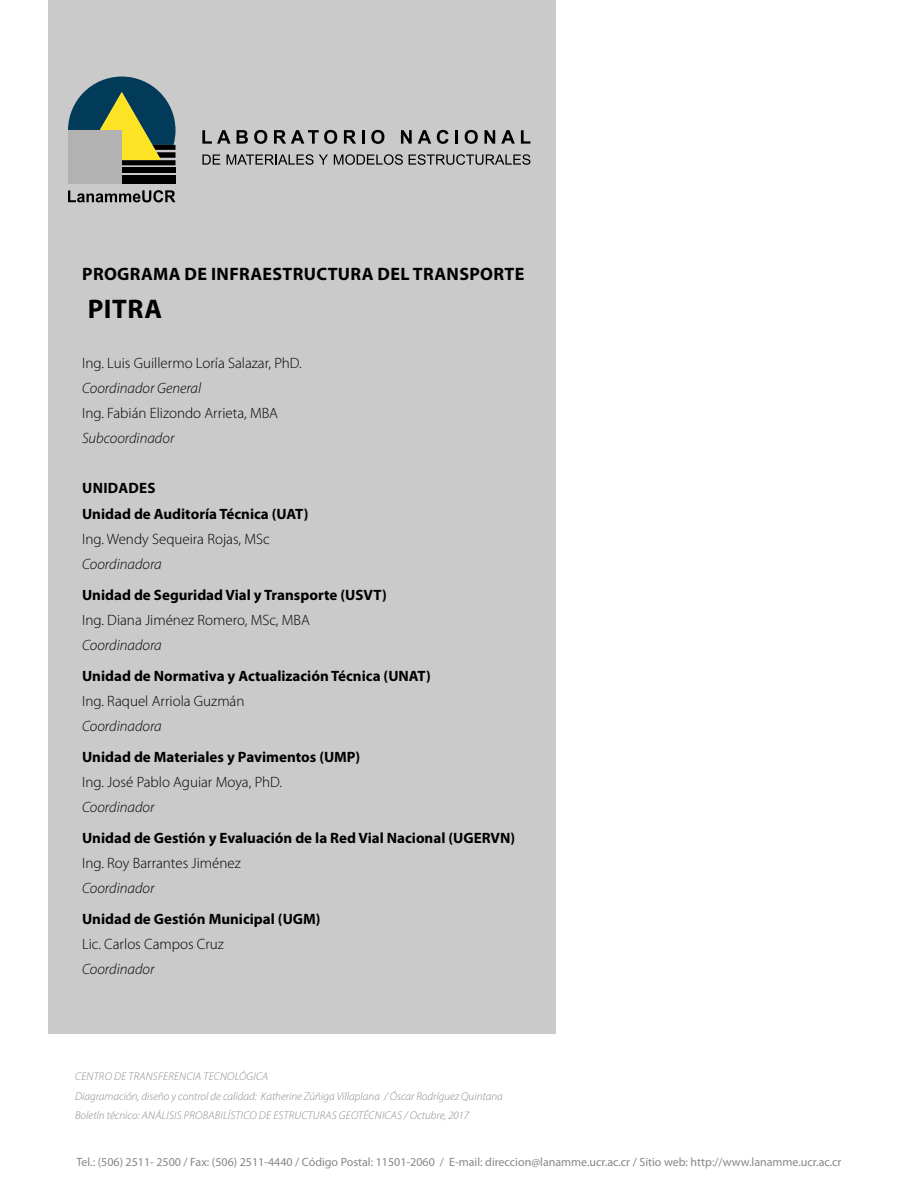
<style>
.page{position:relative;width:918px;height:1188px;background:#fff}
.page>*{position:absolute;margin:0;border:0;box-sizing:border-box;transform-origin:0 0}
.t1{font:700 27px "Myriad Pro";letter-spacing:.02em;color:#000}
.t2{font:700 18px "Myriad Pro";letter-spacing:.02em;color:#000}
.t3{font:700 15px/25px "Myriad Pro";color:#000}
.t4{font:300 15px "Myriad Pro";color:#000}
.t5{font:italic 300 15px "Myriad Pro";color:#000}
.t6{font:12px "Myriad Pro";color:#878787}
.t7{font:italic 300 11.25px/19.5px "Myriad Pro";color:#878787}
</style>
<div class="page">
<div style="left:48px;top:0;width:507px;height:1034px;background:#cbcaca"></div>
<svg style="left:202px;top:130px;width:29px;height:14px"></svg>
<svg style="left:237px;top:130px;width:11px;height:14px"></svg>
<svg style="left:254px;top:130px;width:13px;height:14px"></svg>
<svg style="left:274px;top:130px;width:63px;height:14px"></svg>
<svg style="left:344px;top:130px;width:12px;height:14px"></svg>
<hr style="left:362px;top:130px;width:3px;height:14px;background:#000">
<svg style="left:371px;top:130px;width:13px;height:14px"></svg>
<svg style="left:401px;top:130px;width:11px;height:14px"></svg>
<svg style="left:418px;top:130px;width:13px;height:14px"></svg>
<svg style="left:437px;top:130px;width:12px;height:14px"></svg>
<hr style="left:455px;top:130px;width:3px;height:14px;background:#000">
<svg style="left:465px;top:130px;width:13px;height:14px"></svg>
<svg style="left:485px;top:130px;width:10px;height:14px"></svg>
<svg style="left:501px;top:130px;width:14px;height:14px"></svg>
<svg style="left:521px;top:130px;width:9px;height:14px"></svg>
<svg style="left:202px;top:154px;width:18px;height:11px"></svg>
<svg style="left:227px;top:154px;width:101px;height:11px"></svg>
<svg style="left:334px;top:154px;width:69px;height:11px"></svg>
<svg style="left:409px;top:154px;width:121px;height:11px"></svg>
<svg style="left:68px;top:190px;width:108px;height:12px"></svg>
<svg style="left:68px;top:77px;width:108px;height:88px"></svg>
<div style="left:122px;top:168px;width:54px;height:5px;background:#000"></div>
<div style="left:122px;top:176px;width:54px;height:8px;background:#000"></div>
<div style="left:68px;top:130px;width:54px;height:54px;background:#b3b2b2"></div>
<p class="t2" style="left:82px;top:262px;width:444px">PROGRAMA DE INFRAESTRUCTURA DEL TRANSPORTE</p>
<h1 class="t1" style="left:88px;top:292px;width:76px">PITRA</h1>
<p class="t4" style="left:82px;top:354px;width:221px">Ing. Luis Guillermo Loría Salazar, PhD.</p>
<p class="t5" style="left:82px;top:379px;width:121px">Coordinador General</p>
<p class="t4" style="left:82px;top:404px;width:198px">Ing. Fabián Elizondo Arrieta, MBA</p>
<p class="t5" style="left:82px;top:429px;width:94px">Subcoordinador</p>
<p class="t3" style="left:82px;top:475px;width:228px">UNIDADES<br>Unidad de Auditoría Técnica (UAT)</p>
<p class="t4" style="left:82px;top:529px;width:189px">Ing. Wendy Sequeira Rojas, MSc</p>
<p class="t5" style="left:82px;top:555px;width:81px">Coordinadora</p>
<p class="t3" style="left:82px;top:581px;width:306px">Unidad de Seguridad Vial y Transporte (USVT)</p>
<p class="t4" style="left:82px;top:610px;width:229px">Ing. Diana Jiménez Romero, MSc, MBA</p>
<p class="t5" style="left:82px;top:636px;width:81px">Coordinadora</p>
<p class="t3" style="left:82px;top:662px;width:350px">Unidad de Normativa y Actualización Técnica (UNAT)</p>
<p class="t4" style="left:82px;top:692px;width:164px">Ing. Raquel Arriola Guzmán</p>
<p class="t5" style="left:82px;top:717px;width:81px">Coordinadora</p>
<p class="t3" style="left:82px;top:743px;width:280px">Unidad de Materiales y Pavimentos (UMP)</p>
<p class="t4" style="left:82px;top:773px;width:201px">Ing. José Pablo Aguiar Moya, PhD.</p>
<p class="t5" style="left:82px;top:798px;width:74px">Coordinador</p>
<p class="t3" style="left:82px;top:824px;width:435px">Unidad de Gestión y Evaluación de la Red Vial Nacional (UGERVN)</p>
<p class="t4" style="left:82px;top:854px;width:160px">Ing. Roy Barrantes Jiménez</p>
<p class="t5" style="left:82px;top:879px;width:74px">Coordinador</p>
<p class="t3" style="left:82px;top:906px;width:240px">Unidad de Gestión Municipal (UGM)</p>
<p class="t4" style="left:82px;top:935px;width:143px">Lic. Carlos Campos Cruz</p>
<p class="t5" style="left:82px;top:960px;width:74px">Coordinador</p>
<p class="t7" style="left:75px;top:1067px;width:429px">CENTRO DE TRANSFERENCIA TECNOLÓGICA<br>Diagramación, diseño y control de calidad: Katherine Zúñiga Villaplana / Óscar Rodríguez Quintana<br>Boletín técnico: ANÁLISIS PROBABILÍSTICO DE ESTRUCTURAS GEOTÉCNICAS / Octubre, 2017</p>
<p class="t6" style="left:76px;top:1154px;width:767px">Tel.: (506) 2511- 2500 / Fax: (506) 2511-4440 / Código Postal: 11501-2060 / E-mail: direccion@lanamme.ucr.ac.cr / Sitio web: http://www.lanamme.ucr.ac.cr</p>
</div>
